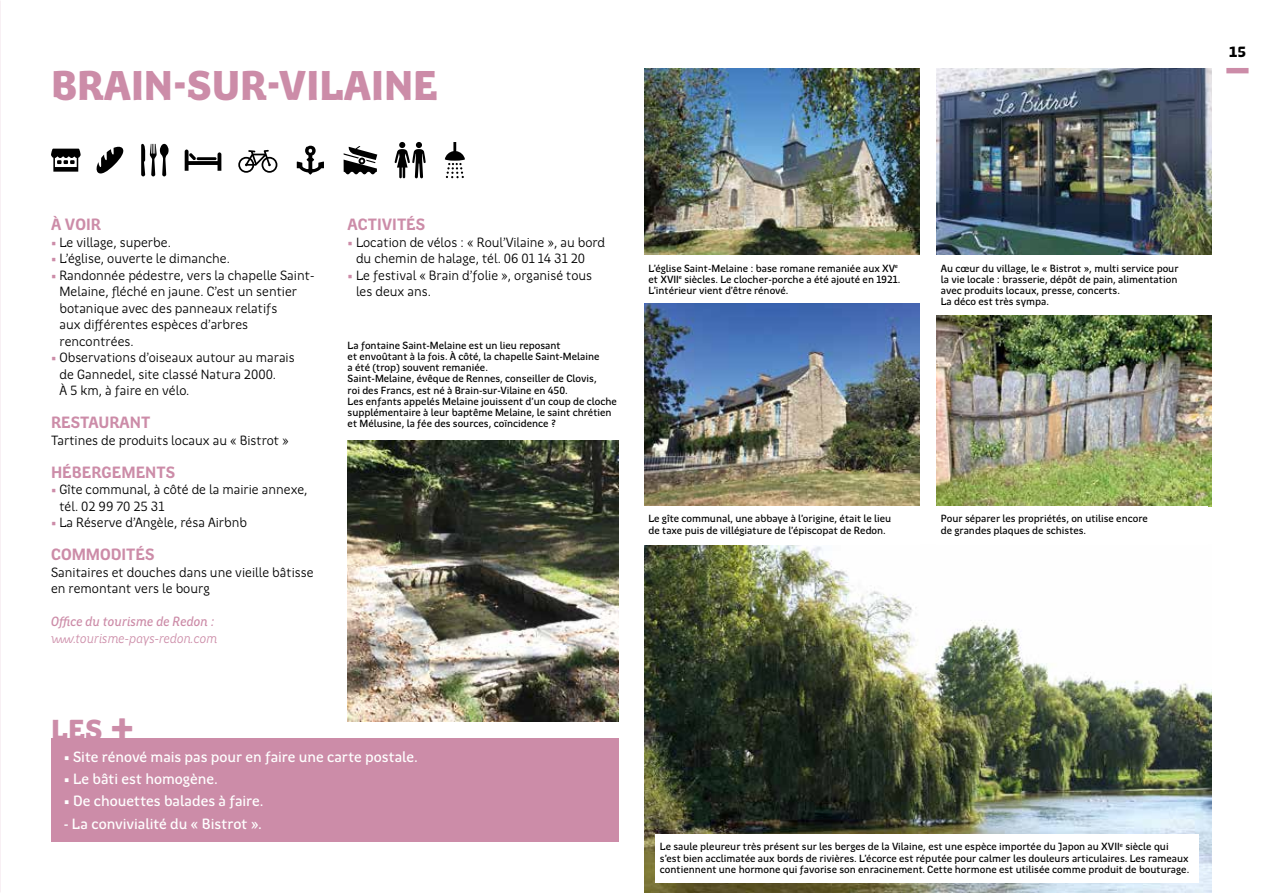
<style>
.page{position:relative;width:1263px;height:893px;background:#fff}
.page>*{position:absolute;margin:0;border:0;box-sizing:border-box;transform-origin:0 0}
.t1{font:900 42px "Region Bretagne New";color:#cc8ca8}
.t2{font:900 29.25px "Region Bretagne New";color:#cc8ca8}
.t3{font:700 16.5px "Region Bretagne New";color:#cc8ca8}
.t4{font:500 15px "Region Bretagne New";letter-spacing:-.005em;color:#fff}
.t5{font:900 15px "Region Bretagne New";color:#000}
.t6{font:13.5px/16.5px "Region Bretagne New";color:#000}
.t7{font:italic 13.5px "Region Bretagne New";color:#cc8ca8}
.t8{font:italic 500 13.5px "Region Bretagne New";color:#cc8ca8}
.t9{font:500 10.5px/11.2px "Region Bretagne New";color:#000}
.s1{font-weight:500;color:#cc8ca8}
.s2{font-size:45.15px}
</style>
<div class="page">
<img style="left:644px;top:68px;width:275px;height:187px">
<img style="left:936px;top:68px;width:276px;height:187px">
<img style="left:644px;top:303px;width:275px;height:203px">
<img style="left:936px;top:315px;width:276px;height:191px">
<img style="left:644px;top:545px;width:567px;height:348px">
<img style="left:348px;top:440px;width:271px;height:282px">
<div style="left:1226px;top:68px;width:22px;height:5px;background:#cc8ca8"></div>
<div style="left:51px;top:739px;width:568px;height:103px;background:#cc8ca8"></div>
<div style="left:656px;top:834px;width:543px;height:48px;background:#fff"></div>
<svg style="left:238px;top:150px;width:39px;height:23px"></svg>
<svg style="left:344px;top:146px;width:33px;height:28px"></svg>
<svg style="left:185px;top:150px;width:36px;height:21px"></svg>
<hr style="left:197px;top:157px;width:20px;height:3px;background:#000">
<svg style="left:96px;top:146px;width:28px;height:28px"></svg>
<svg style="left:51px;top:149px;width:30px;height:23px"></svg>
<svg style="left:141px;top:144px;width:28px;height:32px"></svg>
<svg style="left:297px;top:146px;width:27px;height:29px"></svg>
<svg style="left:445px;top:142px;width:20px;height:36px"></svg>
<svg style="left:395px;top:142px;width:31px;height:36px"></svg>
<h1 class="t1" style="left:51px;top:62px;width:388px">BRAIN-SUR-VILAINE</h1>
<h3 class="t5" style="left:1229px;top:44px;width:19px">15</h3>
<h3 class="t3" style="left:51px;top:216px;width:51px">À VOIR</h3>
<p class="t6" style="left:51px;top:234px;width:121px"><span class="s1">•</span> Le village, superbe.</p>
<p class="t6" style="left:51px;top:251px;width:180px"><span class="s1">•</span> L’église, ouverte le dimanche.</p>
<p class="t6" style="left:60px;top:267px;width:256px;text-indent:-9px"><span class="s1">•</span> Randonnée pédestre, vers la chapelle Saint-Melaine, fléché en jaune. C’est un sentier botanique avec des panneaux relatifs<br>aux différentes espèces d’arbres rencontrées.</p>
<p class="t6" style="left:60px;top:350px;width:237px;text-indent:-9px"><span class="s1">•</span> Observations d’oiseaux autour au marais de Gannedel, site classé Natura 2000.<br>À 5 km, à faire en vélo.</p>
<h3 class="t3" style="left:51px;top:414px;width:101px">RESTAURANT</h3>
<p class="t6" style="left:51px;top:432px;width:239px">Tartines de produits locaux au « Bistrot »</p>
<h3 class="t3" style="left:51px;top:463px;width:126px">HÉBERGEMENTS</h3>
<p class="t6" style="left:59px;top:482px;width:250px;text-indent:-8px"><span class="s1">•</span> Gîte communal, à côté de la mairie annexe, tél. 02 99 70 25 31</p>
<p class="t6" style="left:51px;top:515px;width:197px"><span class="s1">•</span> La Réserve d’Angèle, résa Airbnb</p>
<h3 class="t3" style="left:51px;top:546px;width:105px">COMMODITÉS</h3>
<p class="t6" style="left:51px;top:564px;width:264px">Sanitaires et douches dans une vieille bâtisse en remontant vers le bourg</p>
<p class="t8" style="left:51px;top:614px;width:165px">Office du tourisme de Redon :</p>
<p class="t7" style="left:51px;top:631px;width:168px">www.tourisme-pays-redon.com</p>
<h2 class="t2" style="left:51px;top:714px;width:86px">LES <span class="s2">+</span></h2>
<h3 class="t3" style="left:348px;top:216px;width:79px">ACTIVITÉS</h3>
<p class="t6" style="left:356px;top:234px;width:251px;text-indent:-8px"><span class="s1">•</span> Location de vélos : « Roul’Vilaine », au bord du chemin de halage, tél. 06 01 14 31 20</p>
<p class="t6" style="left:356px;top:267px;width:238px;text-indent:-8px"><span class="s1">•</span> Le festival « Brain d’folie », organisé tous les deux ans.</p>
<p class="t9" style="left:348px;top:340px;width:271px">La fontaine Saint-Melaine est un lieu reposant<br>et envoûtant à la fois. À côté, la chapelle Saint-Melaine<br>a été (trop) souvent remaniée.<br>Saint-Melaine, évêque de Rennes, conseiller de Clovis,<br>roi des Francs, est né à Brain-sur-Vilaine en 450.<br>Les enfants appelés Melaine jouissent d’un coup de cloche supplémentaire à leur baptême Melaine, le saint chrétien et Mélusine, la fée des sources, coïncidence ?</p>
<h3 class="t4" style="left:64px;top:748px;width:356px">• Site rénové mais pas pour en faire une carte postale.</h3>
<h3 class="t4" style="left:64px;top:771px;width:156px">• Le bâti est homogène.</h3>
<h3 class="t4" style="left:64px;top:793px;width:201px">• De chouettes balades à faire.</h3>
<h3 class="t4" style="left:64px;top:815px;width:200px">- La convivialité du « Bistrot ».</h3>
<p class="t9" style="left:648px;top:263px;width:253px">L’église Saint-Melaine : base romane remaniée aux XV<sup>e </sup>et XVII<sup>e</sup> siècles. Le clocher-porche a été ajouté en 1921.<br>L’intérieur vient d’être rénové.</p>
<p class="t9" style="left:941px;top:263px;width:239px">Au cœur du village, le « Bistrot », multi service pour la vie locale : brasserie, dépôt de pain, alimentation avec produits locaux, presse, concerts.<br>La déco est très sympa.</p>
<p class="t9" style="left:648px;top:513px;width:244px">Le gîte communal, une abbaye à l’origine, était le lieu de taxe puis de villégiature de l’épiscopat de Redon.</p>
<p class="t9" style="left:941px;top:513px;width:209px">Pour séparer les propriétés, on utilise encore de grandes plaques de schistes.</p>
<p class="t9" style="left:660px;top:841px;width:531px">Le saule pleureur très présent sur les berges de la Vilaine, est une espèce importée du Japon au XVII<sup>e</sup> siècle qui s’est bien acclimatée aux bords de rivières. L’écorce est réputée pour calmer les douleurs articulaires. Les rameaux contiennent une hormone qui favorise son enracinement. Cette hormone est utilisée comme produit de bouturage.</p>
</div>
